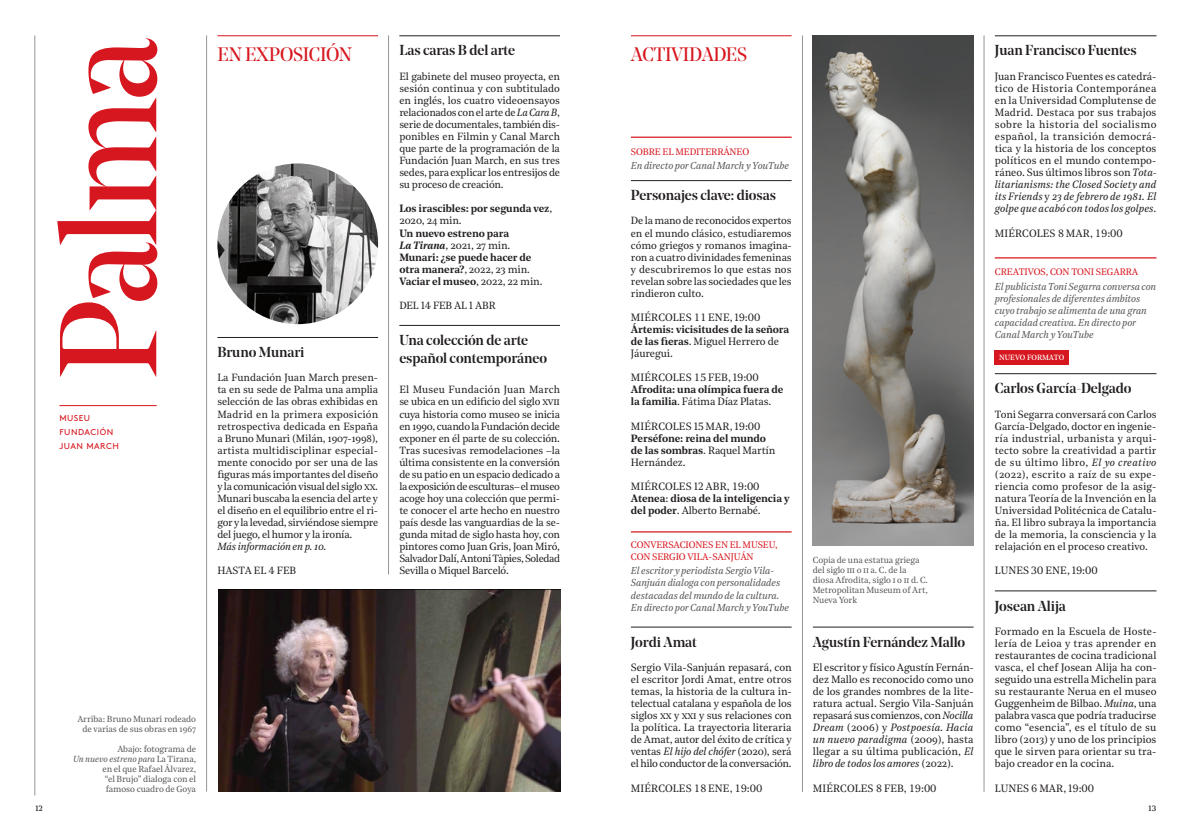
<style>
.page{position:relative;width:1191px;height:833px;background:#fff}
.page>*{position:absolute;margin:0;border:0;box-sizing:border-box;transform-origin:0 0}
.t1{font:136.88px "Noe Display";letter-spacing:-.03em;color:#d7171f}
.t2{font:19.38px "Noe Display";letter-spacing:-.01em;color:#d7171f}
.t3{font:500 14.38px/17.5px "Noe Display";letter-spacing:-.005em;color:#231f20}
.t4{font:10.5px/12.1px "Noe Text";letter-spacing:-.005em;color:#231f20}
.t5{font:600 10.5px/12.1px "Noe Text";letter-spacing:-.01em;color:#231f20}
.t6{font:10.38px/12.1px "Noe Text";letter-spacing:-.015em;color:#231f20;text-align:justify}
.t7{font:italic 10px/12px "Noe Text";letter-spacing:-.015em;color:#57585a}
.t8{font:10px "Noe Text";color:#231f20}
.t9{font:9.38px/12.1px "Noe Text";letter-spacing:-.01em;color:#d7171f}
.t10{font:8.75px/10px "Noe Text";letter-spacing:-.01em;color:#57585a;text-align:center}
.t11{font:8.5px/14.1px "Brown Pro";letter-spacing:.06em;color:#d7171f}
.t12{font:7.5px "Noe Text";color:#fff}
.s1{font-style:italic}
.s2{font-weight:400}
.s3{font-weight:600}
</style>
<div class="page">
<hr style="left:59px;top:405px;width:98px;height:1px;background:#d7171f">
<hr style="left:217px;top:35px;width:161px;height:1px;background:#d7171f">
<hr style="left:217px;top:337px;width:161px;height:1px;background:#231f20">
<hr style="left:206px;top:35px;width:1px;height:756px;background:#939598">
<hr style="left:388px;top:35px;width:1px;height:539px;background:#939598">
<hr style="left:35px;top:35px;width:1px;height:760px;background:#939598">
<hr style="left:399px;top:36px;width:161px;height:1px;background:#231f20">
<hr style="left:399px;top:325px;width:161px;height:1px;background:#231f20">
<img style="left:219px;top:589px;width:341px;height:203px">
<img style="left:217px;top:163px;width:161px;height:161px;border-radius:80px">
<hr style="left:802px;top:35px;width:1px;height:757px;background:#939598">
<hr style="left:983px;top:35px;width:1px;height:757px;background:#939598">
<hr style="left:631px;top:35px;width:160px;height:1px;background:#d7171f">
<hr style="left:631px;top:137px;width:160px;height:1px;background:#d7171f">
<hr style="left:631px;top:180px;width:160px;height:1px;background:#231f20">
<hr style="left:631px;top:531px;width:160px;height:1px;background:#d7171f">
<hr style="left:631px;top:627px;width:160px;height:1px;background:#231f20">
<hr style="left:994px;top:36px;width:162px;height:1px;background:#231f20">
<hr style="left:994px;top:257px;width:162px;height:1px;background:#d7171f">
<hr style="left:994px;top:373px;width:162px;height:1px;background:#231f20">
<hr style="left:994px;top:590px;width:162px;height:1px;background:#231f20">
<img style="left:813px;top:35px;width:160px;height:511px">
<div style="left:994px;top:350px;width:75px;height:14px;background:#d7171f"></div>
<hr style="left:813px;top:627px;width:160px;height:1px;background:#231f20">
<p class="t1" style="left:24px;top:379px;width:343px;rotate:-90deg">Palma</p>
<p class="t11" style="left:59px;top:410px;width:61px">MUSEU<br>FUNDACIÓN<br>JUAN MARCH</p>
<p class="t2" style="left:217px;top:42px;width:136px">EN EXPOSICIÓN</p>
<p class="t3" style="left:217px;top:343px;width:89px">Bruno Munari</p>
<p class="t6" style="left:217px;top:371px;width:162px;text-align:left">La Fundación Juan March presen&shy;ta en su sede de Palma una amplia selección de las obras exhibidas en Madrid en la primera exposición retrospectiva dedicada en España a Bruno Munari (Milán, 1907-1998), artista multidisciplinar especial&shy;mente conocido por ser una de las figuras más importantes del diseño y la comunicación visual del siglo xx.<br>Munari buscaba la esencia del arte y el diseño en el equilibrio entre el ri&shy;gor y la levedad, sirviéndose siempre del juego, el humor y la ironía.<br><span class="s1">Más información en p. 10.</span></p>
<p class="t6" style="left:217px;top:564px;width:80px">HASTA EL 4 FEB</p>
<p class="t3" style="left:399px;top:41px;width:117px">Las caras B del arte</p>
<p class="t6" style="left:399px;top:69px;width:162px">El gabinete del museo proyecta, en sesión continua y con subtitulado en inglés, los cuatro videoensayos relacionados con el arte de <span class="s1">La Cara B</span>, serie de documentales, también dis&shy;ponibles en Filmin y Canal March que parte de la programación de la Fundación Juan March, en sus tres sedes, para explicar los entresijos de su proceso de creación.</p>
<p class="t5" style="left:399px;top:202px;width:154px">Los irascibles: por segunda vez<span class="s2">,<br>2020, 24 min.<br></span>Un nuevo estreno para<br><span class="s1">La Tirana</span><span class="s2">, 2021, 27 min.<br></span>Munari: ¿se puede hacer de otra manera?<span class="s2">, 2022, 23 min.<br></span>Vaciar el museo<span class="s2">, 2022, 22 min.</span></p>
<p class="t6" style="left:399px;top:299px;width:98px">DEL 14 FEB AL 1 ABR</p>
<p class="t3" style="left:399px;top:331px;width:149px">Una colección de arte español contemporáneo</p>
<p class="t6" style="left:399px;top:383px;width:162px">El Museu Fundación Juan March se ubica en un edificio del siglo xvii cuya historia como museo se inicia en 1990, cuando la Fundación decide exponer en él parte de su colección.<br>Tras sucesivas remodelaciones –la última consistente en la conversión de su patio en un espacio dedicado a la exposición de esculturas– el museo acoge hoy una colección que permi&shy;te conocer el arte hecho en nuestro país desde las vanguardias de la se&shy;gunda mitad de siglo hasta hoy, con pintores como Juan Gris, Joan Miró, Salvador Dalí, Antoni Tàpies, Soledad Sevilla o Miquel Barceló.</p>
<p class="t8" style="left:35px;top:800px;width:10px">12</p>
<p class="t10" style="left:77px;top:713px;width:120px">Arriba: Bruno Munari rodeado de varias de sus obras en 1967</p>
<p class="t10" style="left:73px;top:743px;width:124px;text-align:right">Abajo: fotograma de<br><span class="s1">Un nuevo estreno para</span> La Tirana, en el que Rafael Álvarez,<br>“el Brujo” dialoga con el<br>famoso cuadro de Goya</p>
<p class="t2" style="left:631px;top:42px;width:118px">ACTIVIDADES</p>
<p class="t9" style="left:631px;top:145px;width:120px">SOBRE EL MEDITERRÁNEO</p>
<p class="t7" style="left:631px;top:159px;width:160px">En directo por Canal March y YouTube</p>
<p class="t3" style="left:631px;top:186px;width:146px">Personajes clave: diosas</p>
<p class="t6" style="left:631px;top:214px;width:162px">De la mano de reconocidos expertos en el mundo clásico, estudiaremos cómo griegos y romanos imagina&shy;ron a cuatro divinidades femeninas y descubriremos lo que estas nos revelan sobre las sociedades que les rindieron culto.</p>
<p class="t4" style="left:631px;top:311px;width:160px">MIÉRCOLES 11 ENE, 19:00<br><span class="s3">Ártemis: vicisitudes de la señora de las fieras</span>. Miguel Herrero de<br>Jáuregui.</p>
<p class="t4" style="left:631px;top:371px;width:154px">MIÉRCOLES 15 FEB, 19:00<br><span class="s3">Afrodita: una olímpica fuera de la familia</span>. Fátima Díaz Platas.</p>
<p class="t4" style="left:631px;top:419px;width:146px">MIÉRCOLES 15 MAR, 19:00<br><span class="s3">Perséfone: reina del mundo de las sombras</span>. Raquel Martín<br>Hernández.</p>
<p class="t4" style="left:631px;top:479px;width:160px">MIÉRCOLES 12 ABR, 19:00<br><span class="s3">Atenea</span>: <span class="s3">diosa de la inteligencia y del poder</span>. Alberto Bernabé.</p>
<p class="t9" style="left:631px;top:538px;width:148px">CONVERSACIONES EN EL MUSEU,<br>CON SERGIO VILA-SANJUÁN</p>
<p class="t7" style="left:631px;top:564px;width:160px">El escritor y periodista Sergio Vila-Sanjuán dialoga con personalidades destacadas del mundo de la cultura.<br>En directo por Canal March y YouTube</p>
<p class="t3" style="left:631px;top:633px;width:67px">Jordi Amat</p>
<p class="t4" style="left:631px;top:660px;width:162px;text-align:justify">Sergio Vila-Sanjuán repasará, con el escritor Jordi Amat, entre otros temas, la historia de la cultura in&shy;telectual catalana y española de los siglos xx y xxi y sus relaciones con la política. La trayectoria literaria de Amat, autor del éxito de crítica y ventas <span class="s1">El hijo del chófer</span> (2020), será el hilo conductor de la conversación.</p>
<p class="t4" style="left:631px;top:781px;width:133px">MIÉRCOLES 18 ENE, 19:00</p>
<p class="t10" style="left:813px;top:554px;width:116px;text-align:left">Copia de una estatua griega del siglo iii o ii a. C. de la diosa Afrodita, siglo i o ii d. C.<br>Metropolitan Museum of Art,<br>Nueva York</p>
<p class="t3" style="left:813px;top:633px;width:154px">Agustín Fernández Mallo</p>
<p class="t4" style="left:813px;top:660px;width:162px;text-align:justify">El escritor y físico Agustín Fernán&shy;dez Mallo es reconocido como uno de los grandes nombres de la lite&shy;ratura actual. Sergio Vila-Sanjuán repasará sus comienzos, con <span class="s1">Nocilla Dream</span> (2006) y <span class="s1">Postpoesía. Hacia un nuevo paradigma</span> (2009), hasta llegar a su última publicación, <span class="s1">El libro de todos los amores</span> (2022).</p>
<p class="t4" style="left:813px;top:781px;width:125px">MIÉRCOLES 8 FEB, 19:00</p>
<p class="t3" style="left:994px;top:41px;width:143px">Juan Francisco Fuentes</p>
<p class="t4" style="left:994px;top:69px;width:163px;text-align:justify">Juan Francisco Fuentes es catedrá&shy;tico de Historia Contemporánea en la Universidad Complutense de Madrid. Destaca por sus trabajos sobre la historia del socialismo español, la transición democrá&shy;tica y la historia de los conceptos políticos en el mundo contempo&shy;ráneo. Sus últimos libros son <span class="s1">Tota&shy;litarianisms: the Closed Society and its Friends</span> y <span class="s1">23 de febrero de 1981. El golpe que acabó con todos los golpes</span>.</p>
<p class="t4" style="left:994px;top:226px;width:129px">MIÉRCOLES 8 MAR, 19:00</p>
<p class="t9" style="left:994px;top:265px;width:145px">CREATIVOS, CON TONI SEGARRA</p>
<p class="t7" style="left:994px;top:280px;width:163px">El publicista Toni Segarra conversa con profesionales de diferentes ámbitos cuyo trabajo se alimenta de una gran capacidad creativa. En directo por Canal March y YouTube</p>
<p class="t12" style="left:999px;top:352px;width:66px">NUEVO FORMATO</p>
<p class="t3" style="left:994px;top:379px;width:138px">Carlos García-Delgado</p>
<p class="t6" style="left:994px;top:407px;width:163px">Toni Segarra conversará con Carlos García-Delgado, doctor en ingenie&shy;ría industrial, urbanista y arqui&shy;tecto sobre la creatividad a partir de su último libro, <span class="s1">El yo creativo </span>(2022), escrito a raíz de su expe&shy;riencia como profesor de la asig&shy;natura Teoría de la Invención en la Universidad Politécnica de Catalu&shy;ña. El libro subraya la importancia de la memoria, la consciencia y la relajación en el proceso creativo.</p>
<p class="t4" style="left:994px;top:564px;width:104px">LUNES 30 ENE, 19:00</p>
<p class="t3" style="left:994px;top:596px;width:73px">Josean Alija</p>
<p class="t4" style="left:994px;top:624px;width:163px;text-align:justify">Formado en la Escuela de Hoste&shy;lería de Leioa y tras aprender en restaurantes de cocina tradicional vasca, el chef Josean Alija ha con&shy;seguido una estrella Michelin para su restaurante Nerua en el museo Guggenheim de Bilbao. <span class="s1">Muina</span>, una palabra vasca que podría traducirse como “esencia”, es el título de su libro (2013) y uno de los principios que le sirven para orientar su tra&shy;bajo creador en la cocina.</p>
<p class="t4" style="left:994px;top:781px;width:101px">LUNES 6 MAR, 19:00</p>
<p class="t8" style="left:1148px;top:800px;width:10px">13</p>
</div>
